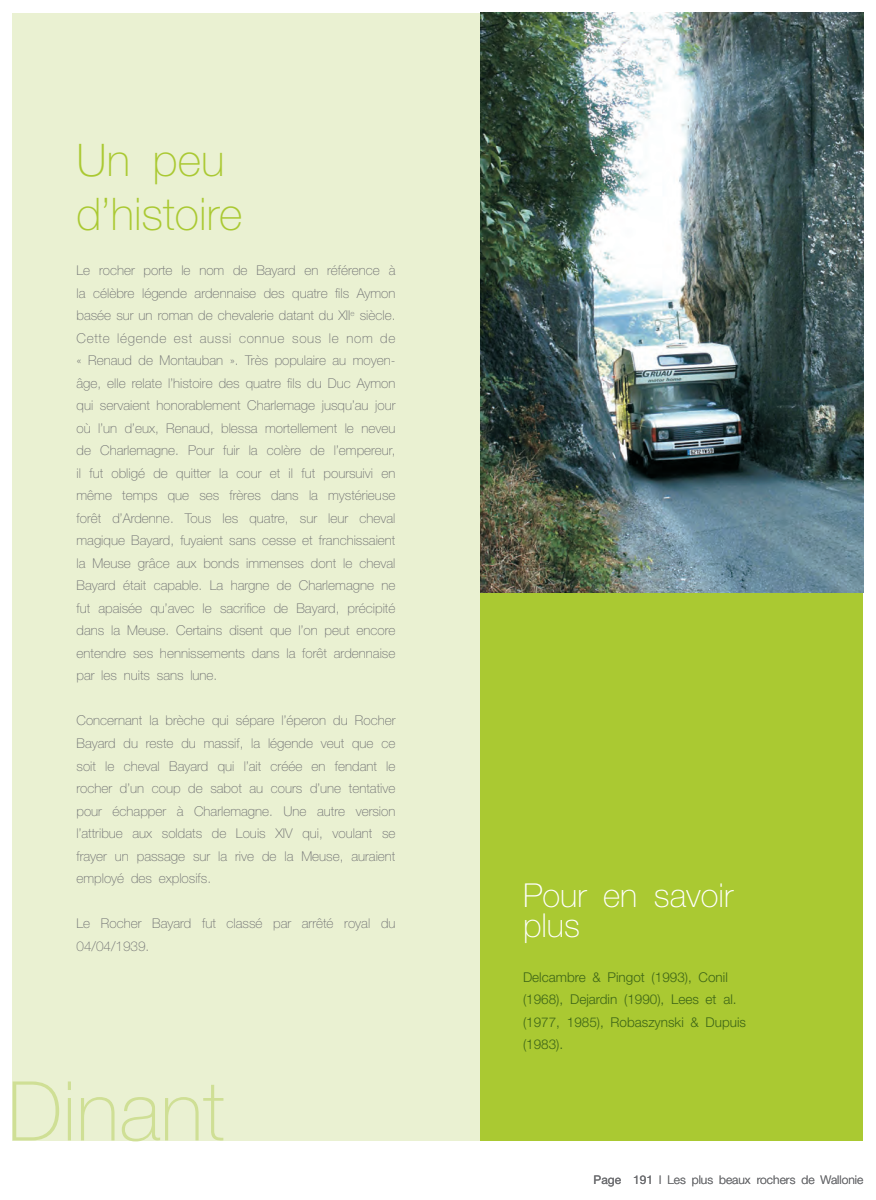
<style>
.page{position:relative;width:876px;height:1200px;background:#fff}
.page>*{position:absolute;margin:0;border:0;box-sizing:border-box;transform-origin:0 0}
.t1{font:100 82.5px "Helvetica Neue";color:#cfdf95}
.t2{font:100 45px/54px "Helvetica Neue";color:#aac932}
.t3{font:100 33px/30px "Helvetica Neue";color:#fff}
.t4{font:100 13.5px/22.5px "Helvetica Neue";color:#6c6d70;text-align:justify}
.t5{font:300 13.5px/22.5px "Helvetica Neue";color:#3e6617}
.t6{font:300 12px "Helvetica Neue";color:#6c6d70}
.s1{font-weight:400}
</style>
<div class="page">
<div style="left:13px;top:13px;width:850px;height:1127px;background:#eaf1d2"></div>
<div style="left:480px;top:13px;width:383px;height:1127px;background:#aac932"></div>
<img style="left:480px;top:13px;width:383px;height:579px">
<h2 class="t2" style="left:77px;top:133px;width:168px">Un peu d’histoire</h2>
<p class="t4" style="left:77px;top:259px;width:320px">Le rocher porte le nom de Bayard en référence à la célèbre légende ardennaise des quatre fils Aymon basée sur un roman de chevalerie datant du XII<sup>e</sup> siècle.<br>Cette légende est aussi connue sous le nom de « Renaud de Montauban ». Très populaire au moyen&shy;âge, elle relate l’histoire des quatre fils du Duc Aymon qui servaient honorablement Charlemage jusqu’au jour où l’un d’eux, Renaud, blessa mortellement le neveu de Charlemagne. Pour fuir la colère de l’empereur, il fut obligé de quitter la cour et il fut poursuivi en même temps que ses frères dans la mystérieuse forêt d’Ardenne. Tous les quatre, sur leur cheval magique Bayard, fuyaient sans cesse et franchissaient la Meuse grâce aux bonds immenses dont le cheval Bayard était capable. La hargne de Charlemagne ne fut apaisée qu’avec le sacrifice de Bayard, précipité dans la Meuse. Certains disent que l’on peut encore entendre ses hennissements dans la forêt ardennaise par les nuits sans lune.</p>
<p class="t4" style="left:77px;top:709px;width:320px">Concernant la brèche qui sépare l’éperon du Rocher Bayard du reste du massif, la légende veut que ce soit le cheval Bayard qui l’ait créée en fendant le rocher d’un coup de sabot au cours d’une tentative pour échapper à Charlemagne. Une autre version l’attribue aux soldats de Louis XIV qui, voulant se frayer un passage sur la rive de la Meuse, auraient employé des explosifs.</p>
<p class="t4" style="left:77px;top:911px;width:320px">Le Rocher Bayard fut classé par arrêté royal du<br>04/04/1939.</p>
<h1 class="t1" style="left:7px;top:1063px;width:219px">Dinant</h1>
<h3 class="t3" style="left:523px;top:879px;width:212px">Pour en savoir plus</h3>
<p class="t5" style="left:523px;top:965px;width:225px">Delcambre &amp; Pingot (1993), Conil (1968), Dejardin (1990), Lees et al. (1977, 1985), Robaszynski &amp; Dupuis (1983).</p>
<p class="t6" style="left:594px;top:1171px;width:271px"><span class="s1">Page 191</span> l Les plus beaux rochers de Wallonie</p>
</div>
